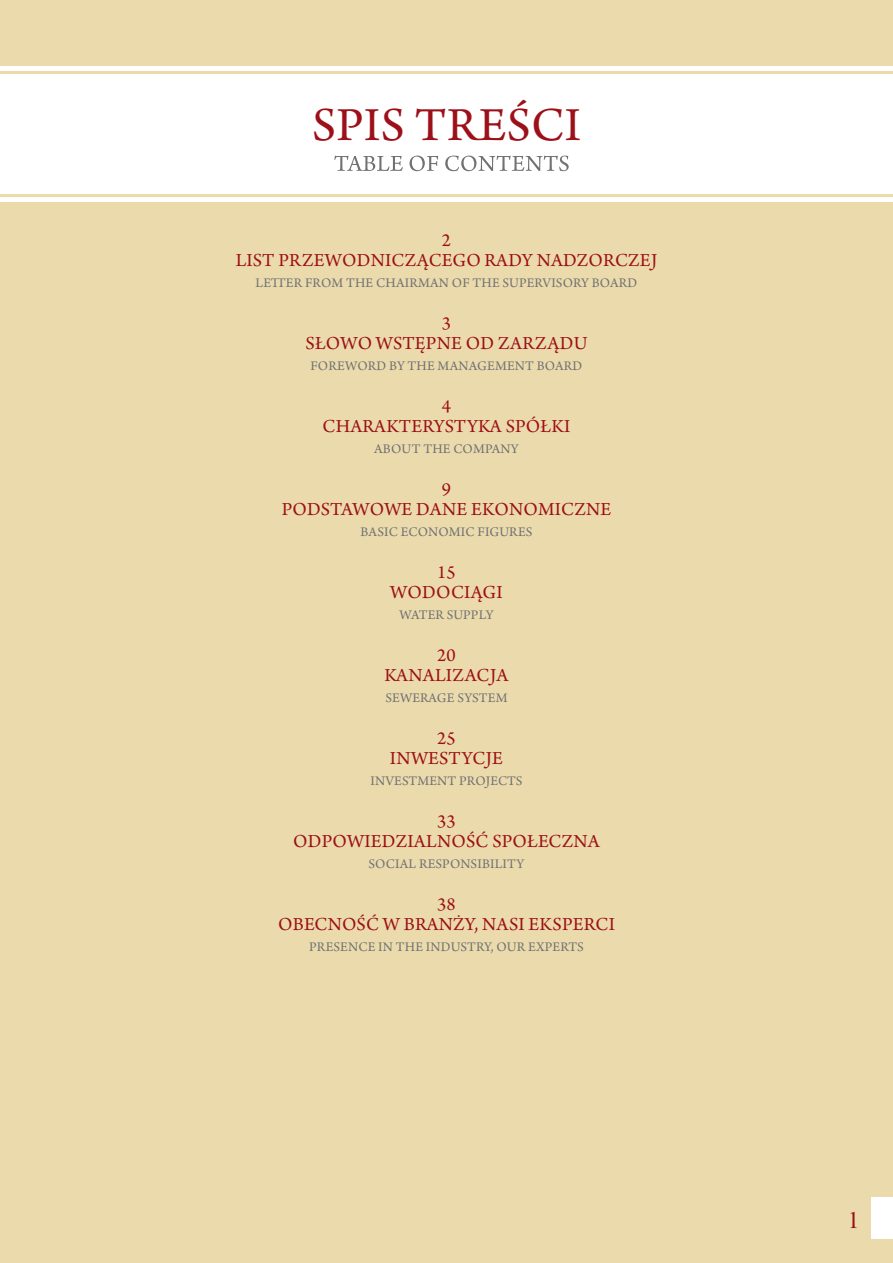
<style>
.page{position:relative;width:893px;height:1263px;background:#ebdbac}
.page>*{position:absolute;margin:0;border:0;box-sizing:border-box;transform-origin:0 0}
.t1{font:49.8px "Arno Pro";letter-spacing:.01em;color:#9d1019}
.t2{font:27px "Arno Pro Display";color:#9d1019}
.t3{font:19.35px/20.7px "Arno Pro";letter-spacing:.01em;color:#9d1019;text-align:center}
.t4{font:13.8px "Arno Pro";letter-spacing:.01em;color:#707173}
</style>
<div class="page">
<div style="left:0;top:74px;width:893px;height:119px;background:#fff"></div>
<hr style="left:0;top:198px;width:893px;height:4px;background:#fff">
<hr style="left:0;top:66px;width:893px;height:4px;background:#fff">
<svg style="left:334px;top:156px;width:235px;height:15px"></svg>
<div style="left:872px;top:1197px;width:21px;height:42px;background:#fff"></div>
<h1 class="t1" style="left:312px;top:97px;width:270px">SPIS TREŚCI</h1>
<h3 class="t3" style="left:236px;top:230px;width:422px">2<br>LIST PRZEWODNICZĄCEGO RADY NADZORCZEJ</h3>
<p class="t4" style="left:256px;top:275px;width:383px">LETTER FROM THE CHAIRMAN OF THE SUPERVISORY BOARD</p>
<h3 class="t3" style="left:306px;top:313px;width:283px">3<br>SŁOWO WSTĘPNE OD ZARZĄDU</h3>
<p class="t4" style="left:311px;top:358px;width:273px">FOREWORD BY THE MANAGEMENT BOARD</p>
<h3 class="t3" style="left:442px;top:396px;width:11px">4</h3>
<h3 class="t3" style="left:323px;top:417px;width:14px">CHARA</h3>
<h3 class="t3" style="left:386px;top:417px;width:26px">KTERY</h3>
<h3 class="t3" style="left:445px;top:417px;width:126px">STYKA SPÓŁKI</h3>
<p class="t4" style="left:374px;top:441px;width:28px">ABOUT</p>
<p class="t4" style="left:423px;top:441px;width:10px">THE</p>
<p class="t4" style="left:453px;top:441px;width:42px">COMPANY</p>
<h3 class="t3" style="left:442px;top:479px;width:11px">9</h3>
<h3 class="t3" style="left:282px;top:500px;width:14px">POD</h3>
<h3 class="t3" style="left:321px;top:500px;width:109px">STAWOWE DANE</h3>
<h3 class="t3" style="left:471px;top:500px;width:38px">EKONO</h3>
<h3 class="t3" style="left:538px;top:500px;width:29px">MICZNE</h3>
<p class="t4" style="left:360px;top:524px;width:51px">BASIC ECONO</p>
<p class="t4" style="left:449px;top:524px;width:38px">MIC FIGURE</p>
<p class="t4" style="left:526px;top:524px;width:8px">S</p>
<h3 class="t3" style="left:437px;top:562px;width:20px">15</h3>
<h3 class="t3" style="left:390px;top:583px;width:30px">WODOCIĄGI</h3>
<p class="t4" style="left:399px;top:607px;width:22px">WATER</p>
<p class="t4" style="left:447px;top:607px;width:16px">SUPPLY</p>
<h3 class="t3" style="left:437px;top:645px;width:20px">20</h3>
<h3 class="t3" style="left:385px;top:666px;width:37px">KANALIZAC</h3>
<h3 class="t3" style="left:490px;top:666px;width:20px">JA</h3>
<p class="t4" style="left:385px;top:690px;width:37px">SEWERAGE</p>
<p class="t4" style="left:457px;top:690px;width:52px">SYSTEM</p>
<h3 class="t3" style="left:390px;top:728px;width:72px;text-align:right">25<br>INWESTYC</h3>
<h3 class="t3" style="left:486px;top:749px;width:18px">JE</h3>
<p class="t4" style="left:370px;top:773px;width:9px">INVE</p>
<p class="t4" style="left:402px;top:773px;width:38px">STMENT</p>
<p class="t4" style="left:459px;top:773px;width:10px">PRO</p>
<p class="t4" style="left:486px;top:773px;width:38px">JECTS</p>
<h3 class="t3" style="left:437px;top:811px;width:20px">33</h3>
<h3 class="t3" style="left:293px;top:832px;width:14px">ODPO</h3>
<h3 class="t3" style="left:347px;top:832px;width:30px">WIEDZIALNO</h3>
<h3 class="t3" style="left:466px;top:832px;width:50px">ŚĆ SPOŁECZNA</h3>
<p class="t4" style="left:369px;top:856px;width:16px">SOCIAL</p>
<p class="t4" style="left:419px;top:856px;width:34px">RESPON</p>
<p class="t4" style="left:471px;top:856px;width:28px">SIBILITY</p>
<h3 class="t3" style="left:437px;top:894px;width:20px">38</h3>
<h3 class="t3" style="left:278px;top:915px;width:40px">OBECNO</h3>
<h3 class="t3" style="left:357px;top:915px;width:72px">ŚĆ W BRAN</h3>
<h3 class="t3" style="left:453px;top:915px;width:121px">ŻY, NASI EKSPERCI</h3>
<p class="t4" style="left:309px;top:939px;width:41px">PRESENCE</p>
<p class="t4" style="left:378px;top:939px;width:28px">IN THE</p>
<p class="t4" style="left:426px;top:939px;width:10px">INDU</p>
<p class="t4" style="left:461px;top:939px;width:47px">STRY, OUR</p>
<p class="t4" style="left:528px;top:939px;width:26px">EXPERT</p>
<p class="t4" style="left:577px;top:939px;width:8px">S</p>
<h2 class="t2" style="left:847px;top:1205px;width:14px">1</h2>
</div>
